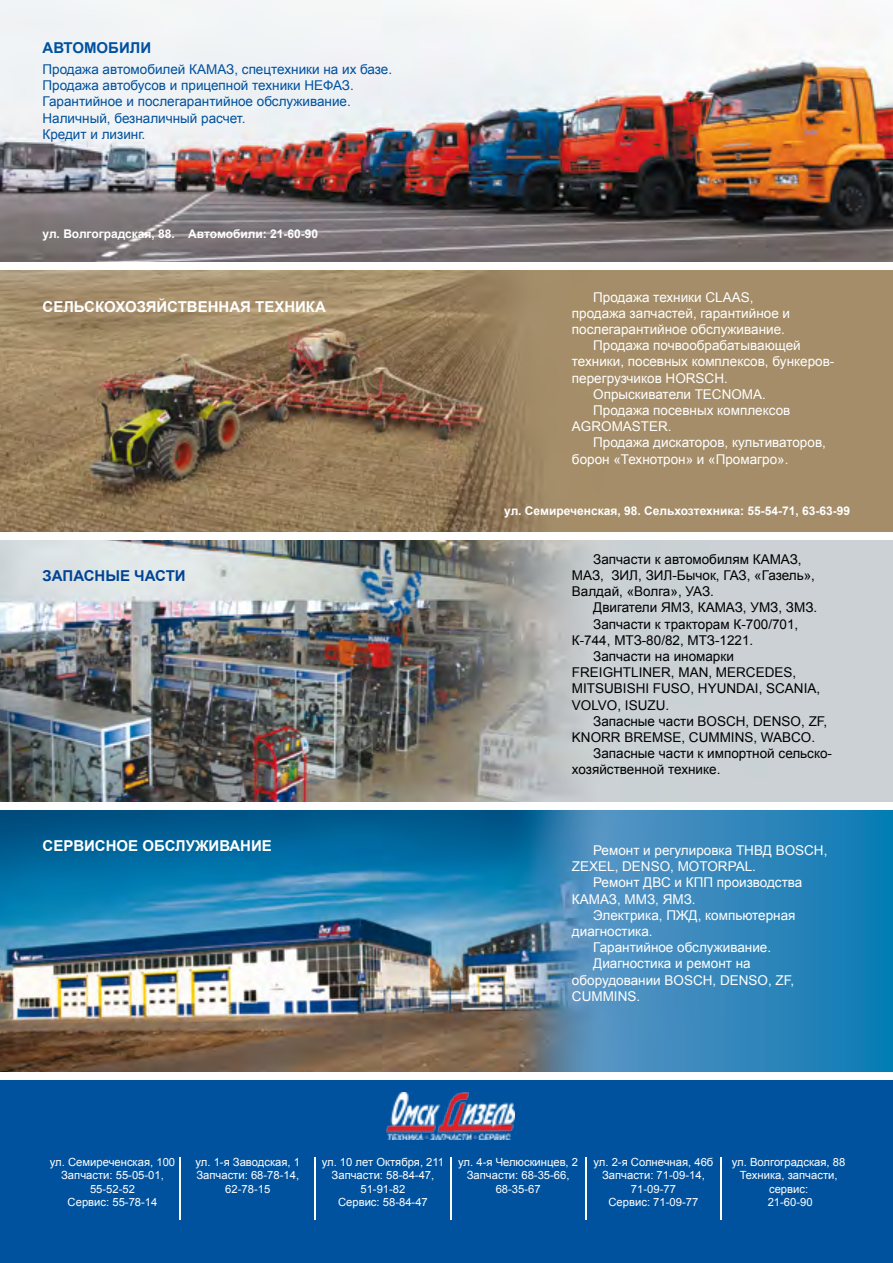
<style>
.page{position:relative;width:893px;height:1263px;background:#fff}
.page>*{position:absolute;margin:0;border:0;box-sizing:border-box;transform-origin:0 0}
.t1{font:700 15px "Arial";color:#fff}
.t2{font:700 15px "Arial";color:#004494}
.t3{font:700 15px "Arial";color:#00519e}
.t4{font:13.5px "Arial";color:#fff}
.t5{font:13.5px/16.2px "Arial";color:#000}
.t6{font:13.5px/16.2px "Arial";color:#00519e}
.t7{font:700 12px "Arial";color:#fff}
.t8{font:11.25px/13.5px "Arial";color:#fff;text-align:center}
</style>
<div class="page">
<img style="left:0;top:810px;width:893px;height:261px">
<img style="left:0;top:540px;width:893px;height:261px">
<img style="left:0;top:0;width:893px;height:261px">
<div style="left:0;top:1080px;width:893px;height:183px;background:#00529e"></div>
<img style="left:387px;top:1093px;width:127px;height:46px">
<hr style="left:179px;top:1157px;width:2px;height:63px;background:#fff">
<hr style="left:315px;top:1157px;width:1px;height:63px;background:#fff">
<hr style="left:450px;top:1157px;width:1px;height:63px;background:#fff">
<hr style="left:585px;top:1157px;width:2px;height:63px;background:#fff">
<hr style="left:720px;top:1157px;width:2px;height:63px;background:#fff">
<img style="left:0;top:270px;width:893px;height:261px">
<p class="t3" style="left:43px;top:38px;width:110px">АВТОМОБИЛИ</p>
<p class="t6" style="left:43px;top:61px;width:351px">Продажа автомобилей КАМАЗ, спецтехники на их базе.<br>Продажа автобусов и прицепной техники НЕФАЗ.<br>Гарантийное и послегарантийное обслуживание.<br>Наличный, безналичный расчет.<br>Кредит и лизинг.</p>
<p class="t7" style="left:43px;top:226px;width:277px">ул. Волгоградская, 88. Автомобили: 21-60-90</p>
<p class="t1" style="left:43px;top:297px;width:285px">СЕЛЬСКОХОЗЯЙСТВЕННАЯ ТЕХНИКА</p>
<p class="t2" style="left:43px;top:566px;width:145px">ЗАПАСНЫЕ ЧАСТИ</p>
<p class="t1" style="left:43px;top:835px;width:231px">СЕРВИСНОЕ ОБСЛУЖИВАНИЕ</p>
<p class="t4" style="left:593px;top:288px;width:162px">Продажа техники CLAAS,</p>
<p class="t4" style="left:572px;top:304px;width:220px">продажа запчастей, гарантийное и</p>
<p class="t4" style="left:572px;top:320px;width:215px">послегарантийное обслуживание.</p>
<p class="t4" style="left:593px;top:337px;width:209px">Продажа почвообрабатывающей</p>
<p class="t4" style="left:572px;top:353px;width:264px">техники, посевных комплексов, бункеров-</p>
<p class="t4" style="left:572px;top:369px;width:157px">перегрузчиков HORSCH.</p>
<p class="t4" style="left:593px;top:385px;width:174px">Опрыскиватели TECNOMA.</p>
<p class="t4" style="left:593px;top:401px;width:199px">Продажа посевных комплексов</p>
<p class="t4" style="left:572px;top:418px;width:101px">AGROMASTER.</p>
<p class="t4" style="left:593px;top:434px;width:234px">Продажа дискаторов, культиваторов,</p>
<p class="t4" style="left:572px;top:450px;width:218px">борон «Технотрон» и «Промагро».</p>
<p class="t7" style="left:504px;top:502px;width:348px">ул. Семиреченская, 98. Сельхозтехника: 55-54-71, 63-63-99</p>
<p class="t5" style="left:572px;top:551px;width:245px;text-indent:21px">Запчасти к автомобилям КАМАЗ,<br>МАЗ, ЗИЛ, ЗИЛ-Бычок, ГАЗ, «Газель»,<br>Валдай, «Волга», УАЗ.</p>
<p class="t5" style="left:593px;top:600px;width:226px">Двигатели ЯМЗ, КАМАЗ, УМЗ, ЗМЗ.</p>
<p class="t5" style="left:593px;top:616px;width:207px">Запчасти к тракторам К-700/701,</p>
<p class="t5" style="left:572px;top:632px;width:183px">К-744, МТЗ-80/82, МТЗ-1221.</p>
<p class="t5" style="left:593px;top:648px;width:142px">Запчасти на иномарки</p>
<p class="t5" style="left:572px;top:664px;width:226px">FREIGHTLINER, MAN, MERCEDES,</p>
<p class="t5" style="left:572px;top:681px;width:250px">MITSUBISHI FUSO, HYUNDAI, SCANIA,</p>
<p class="t5" style="left:572px;top:697px;width:99px">VOLVO, ISUZU.</p>
<p class="t5" style="left:593px;top:713px;width:236px">Запасные части BOSCH, DENSO, ZF,</p>
<p class="t5" style="left:572px;top:729px;width:245px">KNORR BREMSE, CUMMINS, WABCO.</p>
<p class="t5" style="left:593px;top:745px;width:240px">Запасные части к импортной сельско-</p>
<p class="t5" style="left:572px;top:762px;width:150px">хозяйственной технике.</p>
<p class="t4" style="left:593px;top:841px;width:236px">Ремонт и регулировка ТНВД BOSCH,</p>
<p class="t4" style="left:572px;top:858px;width:186px">ZEXEL, DENSO, MOTORPAL.</p>
<p class="t4" style="left:593px;top:874px;width:211px">Ремонт ДВС и КПП производства</p>
<p class="t4" style="left:572px;top:890px;width:125px">КАМАЗ, ММЗ, ЯМЗ.</p>
<p class="t4" style="left:593px;top:906px;width:204px">Электрика, ПЖД, компьютерная</p>
<p class="t4" style="left:572px;top:922px;width:82px">диагностика.</p>
<p class="t4" style="left:593px;top:939px;width:179px">Гарантийное обслуживание.</p>
<p class="t4" style="left:593px;top:955px;width:159px">Диагностика и ремонт на</p>
<p class="t4" style="left:572px;top:971px;width:224px">оборудовании BOSCH, DENSO, ZF,</p>
<p class="t4" style="left:572px;top:987px;width:70px">CUMMINS.</p>
<p class="t8" style="left:50px;top:1155px;width:127px">ул. Семиреченская, 100<br>Запчасти: 55-05-01,<br>55-52-52<br>Сервис: 55-78-14</p>
<p class="t8" style="left:195px;top:1155px;width:106px">ул. 1-я Заводская, 1<br>Запчасти: 68-78-14,<br>62-78-15</p>
<p class="t8" style="left:322px;top:1155px;width:124px">ул. 10 лет Октября, 211<br>Запчасти: 58-84-47,<br>51-91-82<br>Сервис: 58-84-47</p>
<p class="t8" style="left:732px;top:1155px;width:115px">ул. Волгоградская, 88<br>Техника, запчасти, сервис:<br>21-60-90</p>
<p class="t8" style="left:593px;top:1155px;width:121px">ул. 2-я Солнечная, 46б<br>Запчасти: 71-09-14,<br>71-09-77<br>Сервис: 71-09-77</p>
<p class="t8" style="left:458px;top:1155px;width:121px">ул. 4-я Челюскинцев, 2<br>Запчасти: 68-35-66,<br>68-35-67</p>
</div>
